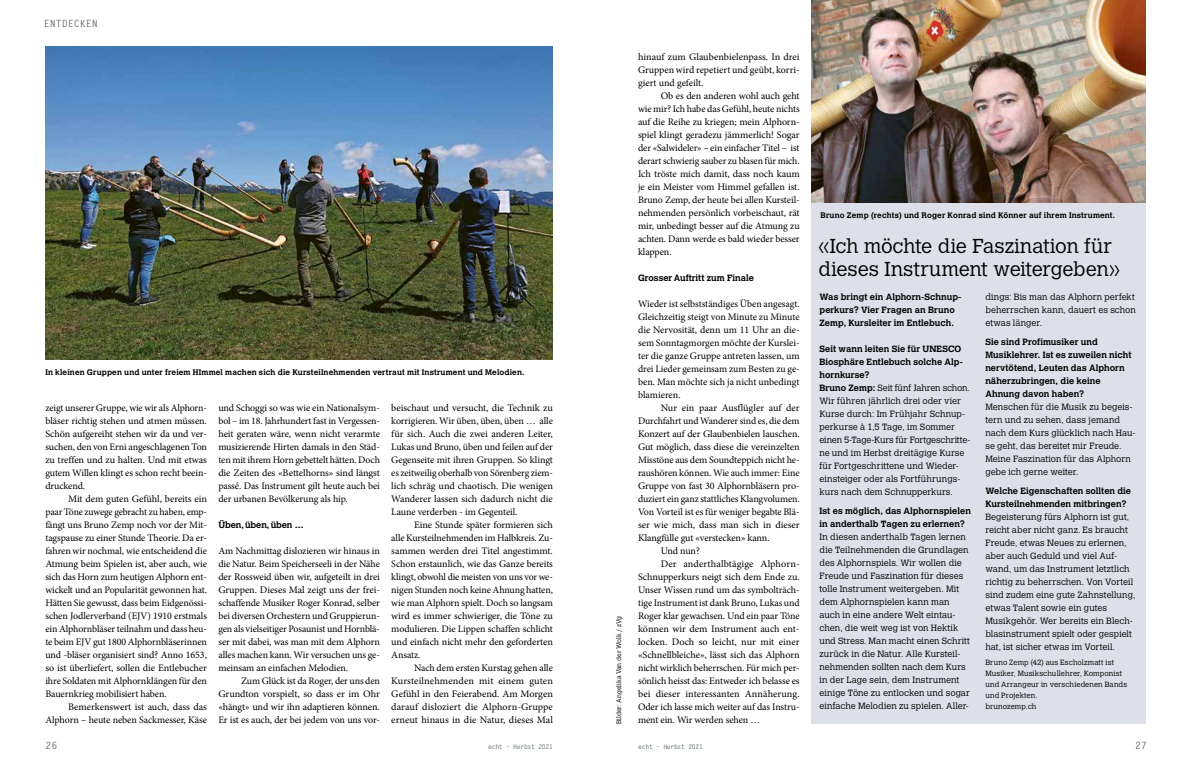
<style>
.page{position:relative;width:1191px;height:766px;background:#fff}
.page>*{position:absolute;margin:0;border:0;box-sizing:border-box;transform-origin:0 0}
.t1{font:300 20px/23px "Calvert MT Std";letter-spacing:-.005em;color:#000}
.t2{font:10px/13px "Minion Pro";letter-spacing:-.01em;color:#000;text-align:justify}
.t3{font:10px "Minion Pro";letter-spacing:.01em;color:#000}
.t4{font:700 10px "Letter Gothic Std";color:#6d6a63}
.t5{font:700 10px "Letter Gothic Std";color:#5e6c6e}
.t6{font:300 9px/13px "Calvert MT Std";color:#000}
.t7{font:700 9px/13px "Calvert MT Std";letter-spacing:.005em;color:#000}
.t8{font:700 8px "Calvert MT Std";letter-spacing:.02em;color:#000}
.t9{font:300 7.5px/11px "Calvert MT Std";letter-spacing:.01em;color:#000}
.t10{font:700 6.5px "Letter Gothic Std";letter-spacing:-.05em;color:#5e6c6e}
.t11{font:300 6.5px "Calvert MT Std";color:#000}
.s1{font-weight:700}
</style>
<div class="page">
<div style="left:811px;top:0;width:334px;height:723px;background:#dde0e8"></div>
<img style="left:45px;top:47px;width:508px;height:312px">
<img style="left:811px;top:0;width:334px;height:203px">
<p class="t4" style="left:44px;top:18px;width:55px">ENTDECKEN</p>
<p class="t8" style="left:45px;top:367px;width:480px">In kleinen Gruppen und unter freiem HImmel machen sich die Kursteilnehmenden vertraut mit Instrument und Melodien.</p>
<p class="t2" style="left:45px;top:401px;width:163px">zeigt unserer Gruppe, wie wir als Alphorn&shy;bläser richtig stehen und atmen müssen.<br>Schön aufgereiht stehen wir da und ver&shy;suchen, den von Erni angeschlagenen Ton zu treffen und zu halten. Und mit etwas gutem Willen klingt es schon recht beein&shy;druckend.</p>
<p class="t2" style="left:45px;top:492px;width:163px;text-indent:23px">Mit dem guten Gefühl, bereits ein paar Töne zuwege gebracht zu haben, emp&shy;fängt uns Bruno Zemp noch vor der Mit&shy;tagspause zu einer Stunde Theorie. Da er&shy;fahren wir nochmal, wie entscheidend die Atmung beim Spielen ist, aber auch, wie sich das Horn zum heutigen Alphorn ent&shy;wickelt und an Popularität gewonnen hat.<br>Hätten Sie gewusst, dass beim Eidgenössi&shy;schen Jodlerverband (EJV) 1910 erstmals ein Alphornbläser teilnahm und dass heu&shy;te beim EJV gut 1800 Alphornbläserinnen und -bläser organisiert sind? Anno 1653, so ist überliefert, sollen die Entlebucher ihre Soldaten mit Alphornklängen für den Bauernkrieg mobilisiert haben.</p>
<p class="t2" style="left:45px;top:700px;width:163px;text-align:right">Bemerkenswert ist auch, dass das<br>Alphorn – heute neben Sackmesser, Käse</p>
<p class="t2" style="left:218px;top:401px;width:163px">und Schoggi so was wie ein Nationalsym&shy;bol – im 18. Jahrhundert fast in Vergessen&shy;heit geraten wäre, wenn nicht verarmte musizierende Hirten damals in den Städ&shy;ten mit ihrem Horn gebettelt hätten. Doch die Zeiten des «Bettelhorns» sind längst passé. Das Instrument gilt heute auch bei der urbanen Bevölkerung als hip.</p>
<p class="t7" style="left:218px;top:518px;width:87px">Üben, üben, üben …</p>
<p class="t2" style="left:218px;top:544px;width:163px">Am Nachmittag dislozieren wir hinaus in die Natur. Beim Speicherseeli in der Nähe der Rossweid üben wir, aufgeteilt in drei Gruppen. Dieses Mal zeigt uns der frei&shy;schaffende Musiker Roger Konrad, selber bei diversen Orchestern und Gruppierun&shy;gen als vielseitiger Posaunist und Hornblä&shy;ser mit dabei, was man mit dem Alphorn alles machen kann. Wir versuchen uns ge&shy;meinsam an einfachen Melodien.</p>
<p class="t2" style="left:218px;top:674px;width:163px;text-indent:23px">Zum Glück ist da Roger, der uns den Grundton vorspielt, so dass er im Ohr «hängt» und wir ihn adaptieren können.<br>Er ist es auch, der bei jedem von uns vor-</p>
<p class="t2" style="left:391px;top:401px;width:163px">beischaut und versucht, die Technik zu korrigieren. Wir üben, üben, üben … alle für sich. Auch die zwei anderen Leiter, Lukas und Bruno, üben und feilen auf der Gegenseite mit ihren Gruppen. So klingt es zeitweilig oberhalb von Sörenberg ziem&shy;lich schräg und chaotisch. Die wenigen Wanderer lassen sich dadurch nicht die Laune verderben - im Gegenteil.</p>
<p class="t2" style="left:391px;top:518px;width:163px;text-indent:23px">Eine Stunde später formieren sich alle Kursteilnehmenden im Halbkreis. Zu&shy;sammen werden drei Titel angestimmt.<br>Schon erstaunlich, wie das Ganze bereits klingt, obwohl die meisten von uns vor we&shy;nigen Stunden noch keine Ahnung hatten, wie man Alphorn spielt. Doch so langsam wird es immer schwieriger, die Töne zu modulieren. Die Lippen schaffen schlicht und einfach nicht mehr den geforderten Ansatz.</p>
<p class="t2" style="left:391px;top:661px;width:163px;text-indent:23px">Nach dem ersten Kurstag gehen alle Kursteilnehmenden mit einem guten Gefühl in den Feierabend. Am Morgen darauf disloziert die Alphorn-Gruppe erneut hinaus in die Natur, dieses Mal</p>
<p class="t11" style="left:615px;top:723px;width:110px;rotate:-90deg">Bilder: Angelika Van der Wolk / zVg</p>
<p class="t2" style="left:638px;top:50px;width:163px">hinauf zum Glaubenbielenpass. In drei Gruppen wird repetiert und geübt, korri&shy;giert und gefeilt.</p>
<p class="t2" style="left:638px;top:89px;width:163px;text-indent:23px">Ob es den anderen wohl auch geht wie mir? Ich habe das Gefühl, heute nichts auf die Reihe zu kriegen; mein Alphorn&shy;spiel klingt geradezu jämmerlich! Sogar der «Salwideler» – ein einfacher Titel – ist derart schwierig sauber zu blasen für mich.<br>Ich tröste mich damit, dass noch kaum je ein Meister vom Himmel gefallen ist.<br>Bruno Zemp, der heute bei allen Kursteil&shy;nehmenden persönlich vorbeischaut, rät mir, unbedingt besser auf die Atmung zu achten. Dann werde es bald wieder besser klappen.</p>
<p class="t7" style="left:638px;top:271px;width:117px">Grosser Auftritt zum Finale</p>
<p class="t2" style="left:638px;top:297px;width:163px">Wieder ist selbstständiges Üben angesagt.<br>Gleichzeitig steigt von Minute zu Minute die Nervosität, denn um 11 Uhr an die&shy;sem Sonntagmorgen möchte der Kurslei&shy;ter die ganze Gruppe antreten lassen, um drei Lieder gemeinsam zum Besten zu ge&shy;ben. Man möchte sich ja nicht unbedingt blamieren.</p>
<p class="t2" style="left:660px;top:401px;width:140px">Nur ein paar Ausflügler auf der</p>
<p class="t2" style="left:638px;top:414px;width:163px">Durchfahrt und Wanderer sind es, die dem</p>
<p class="t2" style="left:638px;top:427px;width:163px">Konzert auf der Glaubenbielen lauschen.</p>
<p class="t2" style="left:638px;top:440px;width:163px">Gut möglich, dass diese die vereinzelten</p>
<p class="t2" style="left:638px;top:453px;width:163px">Misstöne aus dem Soundteppich nicht he-</p>
<p class="t2" style="left:638px;top:466px;width:163px">raushören können. Wie auch immer: Eine</p>
<p class="t2" style="left:638px;top:479px;width:163px">Gruppe von fast 30 Alphornbläsern pro-</p>
<p class="t2" style="left:638px;top:492px;width:163px">duziert ein ganz stattliches Klangvolumen.</p>
<p class="t2" style="left:638px;top:505px;width:163px">Von Vorteil ist es für weniger begabte Blä-</p>
<p class="t2" style="left:638px;top:518px;width:163px">ser wie mich, dass man sich in dieser</p>
<p class="t2" style="left:638px;top:531px;width:133px">Klangfülle gut «verstecken» kann.</p>
<p class="t2" style="left:660px;top:544px;width:41px">Und nun?</p>
<p class="t3" style="left:660px;top:557px;width:140px">Der anderthalbtägige Alphorn-</p>
<p class="t2" style="left:638px;top:570px;width:163px">Schnupperkurs neigt sich dem Ende zu.</p>
<p class="t2" style="left:638px;top:583px;width:163px">Unser Wissen rund um das symbolträch-</p>
<p class="t2" style="left:638px;top:596px;width:163px">tige Instrument ist dank Bruno, Lukas und</p>
<p class="t2" style="left:638px;top:609px;width:163px">Roger klar gewachsen. Und ein paar Töne</p>
<p class="t2" style="left:638px;top:622px;width:163px">können wir dem Instrument auch ent-</p>
<p class="t2" style="left:638px;top:635px;width:163px">locken. Doch so leicht, nur mit einer</p>
<p class="t2" style="left:638px;top:648px;width:163px">«Schnellbleiche», lässt sich das Alphorn</p>
<p class="t2" style="left:638px;top:661px;width:163px">nicht wirklich beherrschen. Für mich per-</p>
<p class="t2" style="left:638px;top:674px;width:163px">sönlich heisst das: Entweder ich belasse es</p>
<p class="t2" style="left:638px;top:687px;width:163px">bei dieser interessanten Annäherung.</p>
<p class="t2" style="left:638px;top:700px;width:163px">Oder ich lasse mich weiter auf das Instru-</p>
<p class="t2" style="left:638px;top:713px;width:124px">ment ein. Wir werden sehen …</p>
<p class="t8" style="left:820px;top:210px;width:296px">Bruno Zemp (rechts) und Roger Konrad sind Könner auf ihrem Instrument.</p>
<h1 class="t1" style="left:818px;top:234px;width:303px">«Ich möchte die Faszination für dieses Instrument weitergeben»</h1>
<p class="t7" style="left:819px;top:290px;width:143px">Was bringt ein Alphorn-Schnup&shy;perkurs? Vier Fragen an Bruno<br>Zemp, Kursleiter im Entlebuch.</p>
<p class="t6" style="left:819px;top:343px;width:152px"><span class="s1">Seit wann leiten Sie für UNESCO<br>Biosphäre Entlebuch solche Alp&shy;hornkurse?<br>Bruno Zemp:</span> Seit fünf Jahren schon.<br>Wir führen jährlich drei oder vier<br>Kurse durch: Im Frühjahr Schnup&shy;perkurse à 1,5 Tage, im Sommer einen 5-Tage-Kurs für Fortgeschritte&shy;ne und im Herbst dreitägige Kurse für Fortgeschrittene und Wieder&shy;einsteiger oder als Fortführungs&shy;kurs nach dem Schnupperkurs.</p>
<p class="t7" style="left:819px;top:504px;width:153px">Ist es möglich, das Alphornspielen in anderthalb Tagen zu erlernen?</p>
<p class="t6" style="left:819px;top:530px;width:152px">In diesen anderthalb Tagen lernen die Teilnehmenden die Grundlagen des Alphornspiels. Wir wollen die Freude und Faszination für dieses tolle Instrument weitergeben. Mit dem Alphornspielen kann man auch in eine andere Welt eintau&shy;chen, die weit weg ist von Hektik und Stress. Man macht einen Schritt zurück in die Natur. Alle Kursteil&shy;nehmenden sollten nach dem Kurs in der Lage sein, dem Instrument einige Töne zu entlocken und sogar einfache Melodien zu spielen. Aller-</p>
<p class="t6" style="left:985px;top:291px;width:152px;text-align:justify">dings: Bis man das Alphorn perfekt beherrschen kann, dauert es schon etwas länger.</p>
<p class="t7" style="left:985px;top:335px;width:148px">Sie sind Profimusiker und<br>Musiklehrer. Ist es zuweilen nicht nervtötend, Leuten das Alphorn näherzubringen, die keine<br>Ahnung davon haben?</p>
<p class="t6" style="left:985px;top:400px;width:152px">Menschen für die Musik zu begeis&shy;tern und zu sehen, dass jemand nach dem Kurs glücklich nach Hau&shy;se geht, das bereitet mir Freude.<br>Meine Faszination für das Alphorn gebe ich gerne weiter.</p>
<p class="t7" style="left:985px;top:483px;width:147px">Welche Eigenschaften sollten die<br>Kursteilnehmenden mitbringen?</p>
<p class="t6" style="left:985px;top:510px;width:151px">Begeisterung fürs Alphorn ist gut, reicht aber nicht ganz. Es braucht Freude, etwas Neues zu erlernen, aber auch Geduld und viel Auf&shy;wand, um das Instrument letztlich richtig zu beherrschen. Von Vorteil sind zudem eine gute Zahnstellung, etwas Talent sowie ein gutes Musikgehör. Wer bereits ein Blech&shy;blasinstrument spielt oder gespielt hat, ist sicher etwas im Vorteil.</p>
<p class="t9" style="left:985px;top:657px;width:143px">Bruno Zemp (42) aus Escholzmatt ist<br>Musiker, Musikschullehrer, Komponist und Arrangeur in verschiedenen Bands und Projekten.<br>brunozemp.ch</p>
<p class="t5" style="left:45px;top:739px;width:13px">26</p>
<p class="t10" style="left:488px;top:742px;width:66px">echt – Herbst 2021</p>
<p class="t10" style="left:638px;top:742px;width:66px">echt – Herbst 2021</p>
<p class="t5" style="left:1135px;top:739px;width:13px">27</p>
</div>
